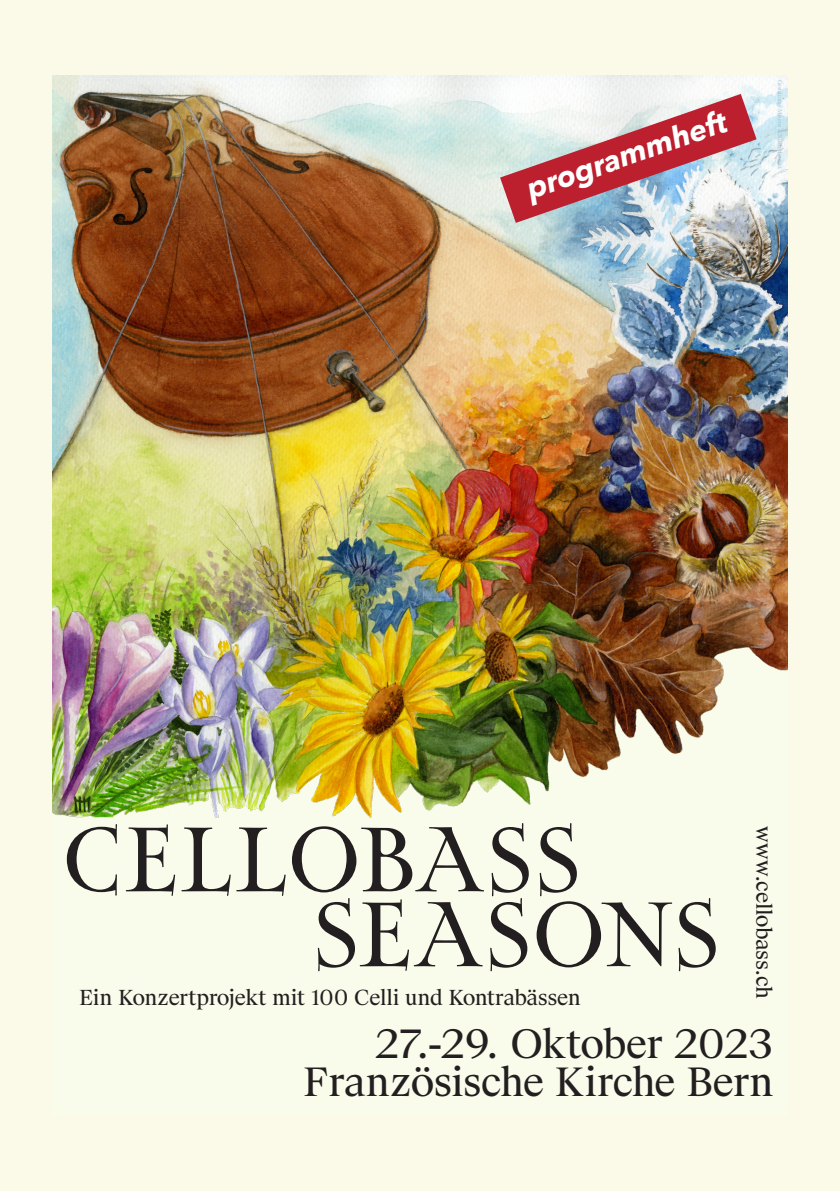
<style>
.page{position:relative;width:840px;height:1191px;background:#fff}
.page>*{position:absolute;margin:0;border:0;box-sizing:border-box;transform-origin:0 0}
.t1{font:84.8px/75px "Map Roman";letter-spacing:-.015em;color:#231f20}
.t2{font:42.8px/38.4px "Suisse BP Serif";letter-spacing:-.02em;color:#231f20;text-align:right}
.t3{font:italic 700 30px "Avenir Next";color:#fff}
.t4{font:22.8px "Suisse BP Serif";letter-spacing:-.02em;color:#231f20}
.t5{font:6.2px "Minion Pro";color:#9bc5d8}
</style>
<div class="page">
<div style="left:0;top:0;width:839px;height:1191px;background:#fbfae8"></div>
<img style="left:53px;top:75px;width:733px;height:743px">
<svg style="left:500px;top:94px;width:256px;height:129px"></svg>
<h3 class="t3" style="left:521px;top:171px;width:211px;rotate:-19deg">programmheft</h3>
<p class="t5" style="left:784px;top:80px;width:91px;rotate:90deg">Gestaltung: Maurin &amp; Noah Houriet</p>
<h1 class="t1" style="left:310px;top:814px;width:412px;text-indent:-249px">CELLOBASS<br>SEASONS</h1>
<p class="t4" style="left:79px;top:982px;width:503px">Ein Konzertprojekt mit 100 Celli und Kontrabässen</p>
<h2 class="t2" style="left:303px;top:1023px;width:471px">27.-29. Oktober 2023<br>Französische Kirche Bern</h2>
<p class="t4" style="left:777px;top:826px;width:174px;rotate:90deg">www.cellobass.ch</p>
</div>
